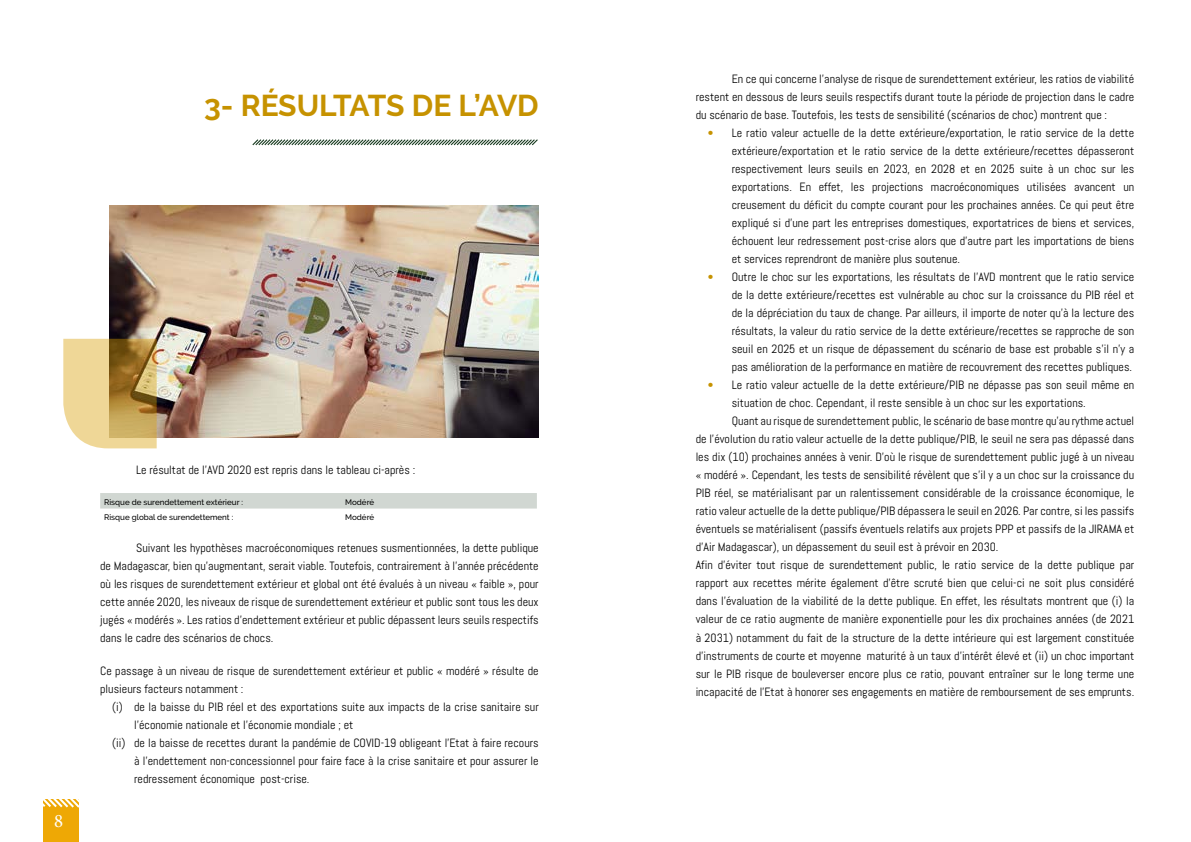
<style>
.page{position:relative;width:1191px;height:842px;background:#fff}
.page>*{position:absolute;margin:0;border:0;box-sizing:border-box;transform-origin:0 0}
.t1{font:700 30px "Raleway";color:#c69200}
.t2{font:20px "Minion Pro";color:#fff}
.t3{font:12px/18px "Abel";color:#000;text-align:justify}
.t4{font:500 8px "Raleway";color:#000}
.s1{color:#c69200}
</style>
<div class="page">
<div style="left:43px;top:799px;width:36px;height:43px;background:#eea805"></div>
<svg style="left:43px;top:799px;width:36px;height:9px"></svg>
<div style="left:100px;top:493px;width:437px;height:15px;background:#d1d7d2"></div>
<svg style="left:252px;top:139px;width:286px;height:7px"></svg>
<img style="left:109px;top:205px;width:430px;height:232px">
<svg style="left:63px;top:339px;width:94px;height:109px;background:#cfb372"></svg>
<h1 class="t1" style="left:204px;top:88px;width:336px">3- RÉSULTATS DE L’AVD</h1>
<h2 class="t2" style="left:54px;top:807px;width:11px">8</h2>
<p class="t3" style="left:136px;top:461px;width:280px">Le résultat de l’AVD 2020 est repris dans le tableau ci-après :</p>
<p class="t4" style="left:104px;top:497px;width:140px">Risque de surendettement extérieur :</p>
<p class="t4" style="left:345px;top:497px;width:31px">Modéré</p>
<p class="t4" style="left:104px;top:513px;width:131px">Risque global de surendettement :</p>
<p class="t4" style="left:345px;top:513px;width:31px">Modéré</p>
<p class="t3" style="left:100px;top:539px;width:440px;text-indent:36px">Suivant les hypothèses macroéconomiques retenues susmentionnées, la dette publique de Madagascar, bien qu’augmentant, serait viable. Toutefois, contrairement à l’année précédente où les risques de surendettement extérieur et global ont été évalués à un niveau « faible », pour cette année 2020, les niveaux de risque de surendettement extérieur et public sont tous les deux jugés « modérés ». Les ratios d’endettement extérieur et public dépassent leurs seuils respectifs dans le cadre des scénarios de chocs.</p>
<p class="t3" style="left:100px;top:662px;width:440px">Ce passage à un niveau de risque de surendettement extérieur et public « modéré » résulte de plusieurs facteurs notamment :</p>
<p class="t3" style="left:112px;top:698px;width:428px">(i) de la baisse du PIB réel et des exportations suite aux impacts de la crise sanitaire sur</p>
<p class="t3" style="left:134px;top:716px;width:221px">l’économie nationale et l’économie mondiale ; et</p>
<p class="t3" style="left:112px;top:734px;width:428px">(ii) de la baisse de recettes durant la pandémie de COVID-19 obligeant l’Etat à faire recours</p>
<p class="t3" style="left:134px;top:752px;width:406px">à l’endettement non-concessionnel pour faire face à la crise sanitaire et pour assurer le</p>
<p class="t3" style="left:134px;top:770px;width:177px">redressement économique post-crise.</p>
<p class="t3" style="left:695px;top:70px;width:440px;text-indent:36px">En ce qui concerne l’analyse de risque de surendettement extérieur, les ratios de viabilité restent en dessous de leurs seuils respectifs durant toute la période de projection dans le cadre du scénario de base. Toutefois, les tests de sensibilité (scénarios de choc) montrent que :</p>
<p class="t3" style="left:731px;top:124px;width:404px;text-indent:-24px"><span class="s1">•</span> Le ratio valeur actuelle de la dette extérieure/exportation, le ratio service de la dette extérieure/exportation et le ratio service de la dette extérieure/recettes dépasseront respectivement leurs seuils en 2023, en 2028 et en 2025 suite à un choc sur les exportations. En effet, les projections macroéconomiques utilisées avancent un creusement du déficit du compte courant pour les prochaines années. Ce qui peut être expliqué si d’une part les entreprises domestiques, exportatrices de biens et services, échouent leur redressement post-crise alors que d’autre part les importations de biens et services reprendront de manière plus soutenue.</p>
<p class="t3" style="left:731px;top:268px;width:404px;text-indent:-24px"><span class="s1">•</span> Outre le choc sur les exportations, les résultats de l’AVD montrent que le ratio service de la dette extérieure/recettes est vulnérable au choc sur la croissance du PIB réel et de la dépréciation du taux de change. Par ailleurs, il importe de noter qu’à la lecture des résultats, la valeur du ratio service de la dette extérieure/recettes se rapproche de son seuil en 2025 et un risque de dépassement du scénario de base est probable s’il n’y a pas amélioration de la performance en matière de recouvrement des recettes publiques.</p>
<p class="t3" style="left:707px;top:376px;width:428px"><span class="s1">•</span> Le ratio valeur actuelle de la dette extérieure/PIB ne dépasse pas son seuil même en</p>
<p class="t3" style="left:731px;top:394px;width:356px">situation de choc. Cependant, il reste sensible à un choc sur les exportations.</p>
<p class="t3" style="left:731px;top:412px;width:404px">Quant au risque de surendettement public, le scénario de base montre qu’au rythme actuel</p>
<p class="t3" style="left:695px;top:430px;width:440px">de l’évolution du ratio valeur actuelle de la dette publique/PIB, le seuil ne sera pas dépassé dans</p>
<p class="t3" style="left:695px;top:448px;width:440px">les dix (10) prochaines années à venir. D’où le risque de surendettement public jugé à un niveau</p>
<p class="t3" style="left:695px;top:466px;width:440px">« modéré ». Cependant, les tests de sensibilité révèlent que s’il y a un choc sur la croissance du</p>
<p class="t3" style="left:695px;top:484px;width:440px">PIB réel, se matérialisant par un ralentissement considérable de la croissance économique, le</p>
<p class="t3" style="left:695px;top:502px;width:440px">ratio valeur actuelle de la dette publique/PIB dépassera le seuil en 2026. Par contre, si les passifs</p>
<p class="t3" style="left:695px;top:520px;width:440px">éventuels se matérialisent (passifs éventuels relatifs aux projets PPP et passifs de la JIRAMA et</p>
<p class="t3" style="left:695px;top:538px;width:304px">d’Air Madagascar), un dépassement du seuil est à prévoir en 2030.</p>
<p class="t3" style="left:695px;top:556px;width:440px">Afin d’éviter tout risque de surendettement public, le ratio service de la dette publique par</p>
<p class="t3" style="left:695px;top:574px;width:440px">rapport aux recettes mérite également d’être scruté bien que celui-ci ne soit plus considéré</p>
<p class="t3" style="left:695px;top:592px;width:440px">dans l’évaluation de la viabilité de la dette publique. En effet, les résultats montrent que (i) la</p>
<p class="t3" style="left:695px;top:610px;width:440px">valeur de ce ratio augmente de manière exponentielle pour les dix prochaines années (de 2021</p>
<p class="t3" style="left:695px;top:628px;width:440px">à 2031) notamment du fait de la structure de la dette intérieure qui est largement constituée</p>
<p class="t3" style="left:695px;top:646px;width:440px">d’instruments de courte et moyenne maturité à un taux d’intérêt élevé et (ii) un choc important</p>
<p class="t3" style="left:695px;top:664px;width:440px">sur le PIB risque de bouleverser encore plus ce ratio, pouvant entraîner sur le long terme une</p>
<p class="t3" style="left:695px;top:682px;width:440px">incapacité de l’Etat à honorer ses engagements en matière de remboursement de ses emprunts.</p>
</div>
